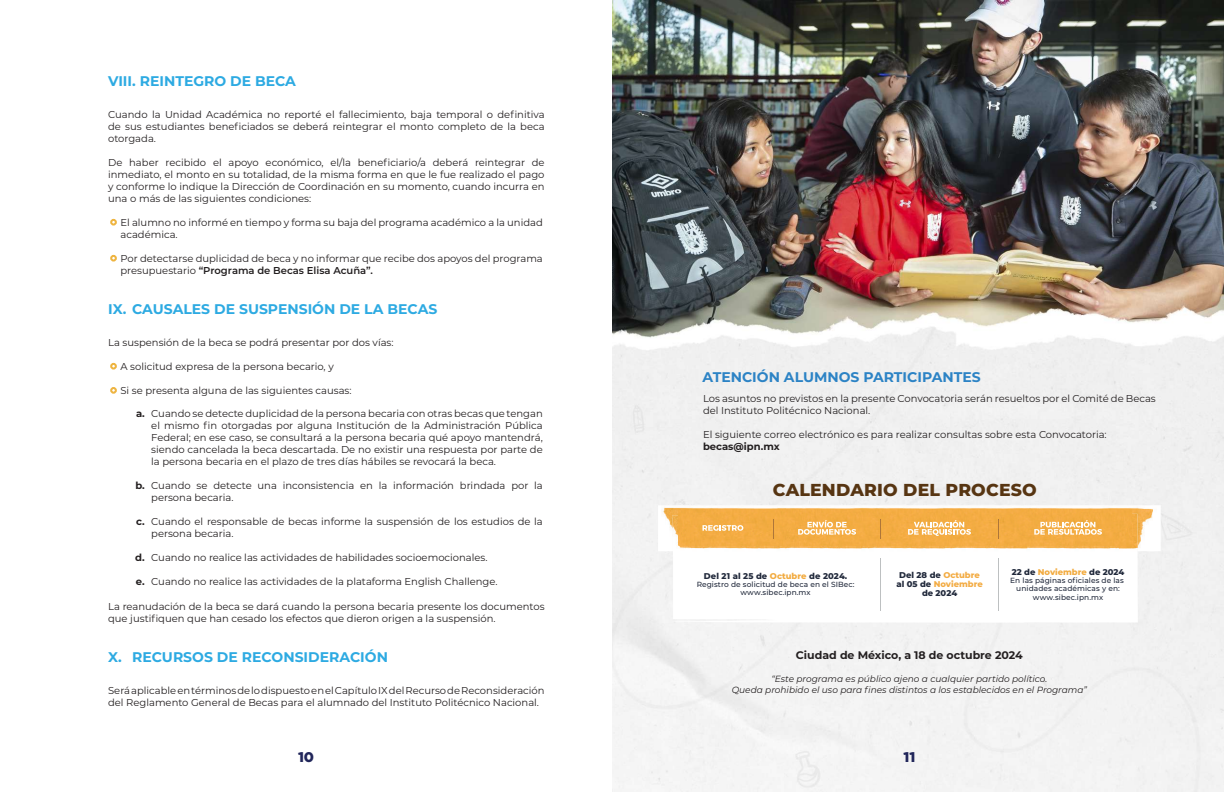
<style>
.page{position:relative;width:1224px;height:792px;background:#fff}
.page>*{position:absolute;margin:0;border:0;box-sizing:border-box;transform-origin:0 0}
.t1{font:800 17.3px "Montserrat";letter-spacing:.01em;color:#573512}
.t2{font:700 14px "Montserrat";color:#2daae2}
.t3{font:700 14px "Montserrat";color:#2c83c5}
.t4{font:900 14px "Gotham";color:#21265a}
.t5{font:700 11px "Montserrat";color:#231f20}
.t6{font:10px/12px "Montserrat";color:#231f20}
.t7{font:700 10px "Montserrat";color:#231f20}
.t8{font:italic 9px/11px "Montserrat";color:#231f20;text-align:center}
.t9{font:800 8.4px/9.3px "Montserrat";color:#222a3c;text-align:center}
.t10{font:500 7.4px/8.4px "Montserrat";letter-spacing:.01em;color:#222a3c;text-align:center}
.s1{font-weight:600}
.s2{color:#f2ab40}
.s3{color:#f3ac44}
</style>
<div class="page">
<div style="left:110px;top:219px;width:7px;height:7px;border:2px solid #eeb440;border-radius:50%"></div>
<div style="left:110px;top:363px;width:7px;height:7px;border:2px solid #eeb440;border-radius:50%"></div>
<div style="left:110px;top:255px;width:7px;height:7px;border:2px solid #eeb440;border-radius:50%"></div>
<div style="left:110px;top:387px;width:7px;height:7px;border:2px solid #eeb440;border-radius:50%"></div>
<img style="left:612px;top:0;width:612px;height:792px">
<svg style="left:672px;top:551px;width:466px;height:73px"></svg>
<img style="left:658px;top:505px;width:503px;height:46px">
<img style="left:672px;top:514px;width:466px;height:37px">
<div style="left:678px;top:509px;width:454px;height:37px;background:#f4ac43"></div>
<hr style="left:880px;top:558px;width:1px;height:53px;background:#bdc0c1">
<hr style="left:998px;top:558px;width:1px;height:53px;background:#bdc0c1">
<svg style="left:798px;top:520px;width:58px;height:15px"></svg>
<svg style="left:1034px;top:520px;width:68px;height:15px"></svg>
<svg style="left:908px;top:520px;width:63px;height:16px"></svg>
<svg style="left:702px;top:525px;width:41px;height:6px"></svg>
<svg style="left:880px;top:519px;width:1px;height:19px"></svg>
<svg style="left:998px;top:519px;width:1px;height:19px"></svg>
<svg style="left:773px;top:519px;width:1px;height:19px"></svg>
<h2 class="t2" style="left:108px;top:70px;width:189px">VIII. REINTEGRO DE BECA</h2>
<p class="t6" style="left:108px;top:108px;width:438px;text-align:justify">Cuando la Unidad Académica no reporté el fallecimiento, baja temporal o definitiva de sus estudiantes beneficiados se deberá reintegrar el monto completo de la beca otorgada.</p>
<p class="t6" style="left:108px;top:156px;width:438px;text-align:justify">De haber recibido el apoyo económico, el/la beneficiario/a deberá reintegrar de inmediato, el monto en su totalidad, de la misma forma en que le fue realizado el pago y conforme lo indique la Dirección de Coordinación en su momento, cuando incurra en una o más de las siguientes condiciones:</p>
<p class="t6" style="left:120px;top:216px;width:424px">El alumno no informé en tiempo y forma su baja del programa académico a la unidad académica.</p>
<p class="t6" style="left:120px;top:252px;width:424px">Por detectarse duplicidad de beca y no informar que recibe dos apoyos del programa presupuestario <span class="s1">“Programa de Becas Elisa Acuña”.</span></p>
<h2 class="t2" style="left:108px;top:298px;width:331px">IX. CAUSALES DE SUSPENSIÓN DE LA BECAS</h2>
<p class="t6" style="left:108px;top:336px;width:287px">La suspensión de la beca se podrá presentar por dos vías:</p>
<p class="t6" style="left:120px;top:360px;width:215px">A solicitud expresa de la persona becario, y</p>
<p class="t6" style="left:120px;top:384px;width:233px">Si se presenta alguna de las siguientes causas:</p>
<p class="t6" style="left:151px;top:407px;width:393px;text-align:justify">Cuando se detecte duplicidad de la persona becaria con otras becas que tengan el mismo fin otorgadas por alguna Institución de la Administración Pública Federal; en ese caso, se consultará a la persona becaria qué apoyo mantendrá, siendo cancelada la beca descartada. De no existir una respuesta por parte de la persona becaria en el plazo de tres días hábiles se revocará la beca.</p>
<p class="t6" style="left:151px;top:479px;width:393px">Cuando se detecte una inconsistencia en la información brindada por la persona becaria.</p>
<p class="t6" style="left:151px;top:515px;width:393px">Cuando el responsable de becas informe la suspensión de los estudios de la persona becaria.</p>
<p class="t6" style="left:151px;top:551px;width:338px">Cuando no realice las actividades de habilidades socioemocionales.</p>
<p class="t6" style="left:151px;top:575px;width:348px">Cuando no realice las actividades de la plataforma English Challenge.</p>
<p class="t7" style="left:136px;top:406px;width:10px">a.</p>
<p class="t7" style="left:135px;top:478px;width:11px">b.</p>
<p class="t7" style="left:136px;top:514px;width:10px">c.</p>
<p class="t7" style="left:135px;top:550px;width:11px">d.</p>
<p class="t7" style="left:136px;top:574px;width:10px">e.</p>
<p class="t6" style="left:108px;top:600px;width:438px">La reanudación de la beca se dará cuando la persona becaria presente los documentos que justifiquen que han cesado los efectos que dieron origen a la suspensión.</p>
<h2 class="t2" style="left:108px;top:646px;width:281px">X. RECURSOS DE RECONSIDERACIÓN</h2>
<p class="t6" style="left:108px;top:684px;width:438px">Será aplicable en términos de lo dispuesto en el Capítulo IX del Recurso de Reconsideración del Reglamento General de Becas para el alumnado del Instituto Politécnico Nacional.</p>
<h2 class="t3" style="left:702px;top:367px;width:280px">ATENCIÓN ALUMNOS PARTICIPANTES</h2>
<p class="t6" style="left:703px;top:392px;width:454px">Los asuntos no previstos en la presente Convocatoria serán resueltos por el Comité de Becas del Instituto Politécnico Nacional.</p>
<p class="t6" style="left:703px;top:428px;width:405px">El siguiente correo electrónico es para realizar consultas sobre esta Convocatoria:</p>
<p class="t7" style="left:703px;top:439px;width:78px">becas@ipn.mx</p>
<h1 class="t1" style="left:773px;top:477px;width:265px">CALENDARIO DEL PROCESO</h1>
<p class="t9" style="left:704px;top:570px;width:145px">Del 21 al 25 de <span class="s2">Octubre</span> de 2024.</p>
<p class="t10" style="left:697px;top:580px;width:159px;line-height:8px">Registro de solicitud de beca en el SIBec: www.sibec.ipn.mx</p>
<p class="t9" style="left:896px;top:569px;width:88px">Del 28 de <span class="s3">Octubre </span>al 05 de <span class="s3">Noviembre </span>de 2024</p>
<p class="t9" style="left:1012px;top:567px;width:114px">22 de <span class="s2">Noviembre</span> de 2024</p>
<p class="t10" style="left:1010px;top:576px;width:115px">En las páginas oficiales de las unidades académicas y en: www.sibec.ipn.mx</p>
<p class="t5" style="left:796px;top:647px;width:228px">Ciudad de México, a 18 de octubre 2024</p>
<p class="t8" style="left:732px;top:672px;width:357px">“Este programa es público ajeno a cualquier partido político.<br>Queda prohibido el uso para fines distintos a los establecidos en el Programa”</p>
<h2 class="t4" style="left:298px;top:749px;width:18px">10</h2>
<h2 class="t4" style="left:912px;top:749px;width:13px">11</h2>
<h2 class="t4" style="left:903px;top:749px;width:13px">11</h2>
</div>
